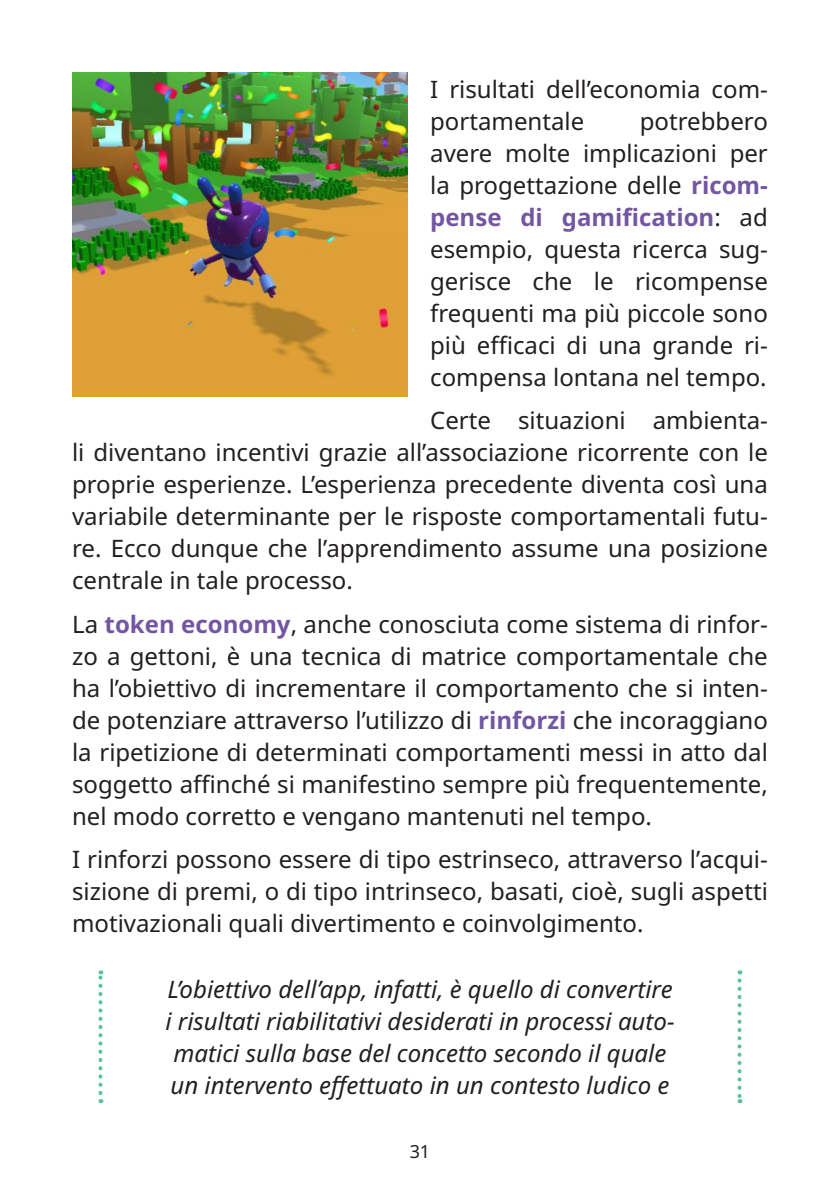
<style>
.page{position:relative;width:840px;height:1191px;background:#fff}
.page>*{position:absolute;margin:0;border:0;box-sizing:border-box;transform-origin:0 0}
.t1{font:24px/32px "Noto Sans";color:#231f20;text-align:justify}
.Enfasi{font:italic 24px/32px "Noto Sans";color:#231f20;text-align:center}
.t2{font:18px "Noto Sans";color:#231f20}
.s1{font-weight:700;color:#7356a3}
</style>
<div class="page">
<svg style="left:98px;top:970px;width:4px;height:123px"></svg>
<svg style="left:737px;top:980px;width:4px;height:123px"></svg>
<img style="left:72px;top:72px;width:335px;height:325px">
<p class="t1" style="left:430px;top:73px;width:339px">I risultati dell’economia com&shy;portamentale</p>
<p class="t1" style="left:430px;top:105px;width:339px;text-indent:209px">potrebbero avere molte implicazioni per la progettazione delle <span class="s1">ricom&shy;pense di gamification</span>: ad esempio, questa ricerca sug&shy;gerisce che le ricompense frequenti ma più piccole sono più efficaci di una grande ri&shy;compensa lontana nel tempo.</p>
<p class="t1" style="left:72px;top:405px;width:697px;text-indent:358px">Certe situazioni ambienta&shy;li diventano incentivi grazie all’associazione ricorrente con le proprie esperienze. L’esperienza precedente diventa così una variabile determinante per le risposte comportamentali futu&shy;re. Ecco dunque che l’apprendimento assume una posizione centrale in tale processo.</p>
<p class="t1" style="left:72px;top:608px;width:697px">La <span class="s1">token economy</span>, anche conosciuta come sistema di rinfor&shy;zo a gettoni, è una tecnica di matrice comportamentale che ha l’obiettivo di incrementare il comportamento che si inten&shy;de potenziare attraverso l’utilizzo di <span class="s1">rinforzi</span> che incoraggiano la ripetizione di determinati comportamenti messi in atto dal soggetto affinché si manifestino sempre più frequentemente, nel modo corretto e vengano mantenuti nel tempo.</p>
<p class="t1" style="left:72px;top:843px;width:697px">I rinforzi possono essere di tipo estrinseco, attraverso l’acqui&shy;sizione di premi, o di tipo intrinseco, basati, cioè, sugli aspetti motivazionali quali divertimento e coinvolgimento.</p>
<p class="Enfasi" style="left:165px;top:973px;width:510px">L’obiettivo dell’app, infatti, è quello di convertire i risultati riabilitativi desiderati in processi auto&shy;matici sulla base del concetto secondo il quale un intervento effettuato in un contesto ludico e</p>
<p class="t2" style="left:409px;top:1141px;width:22px">31</p>
</div>
